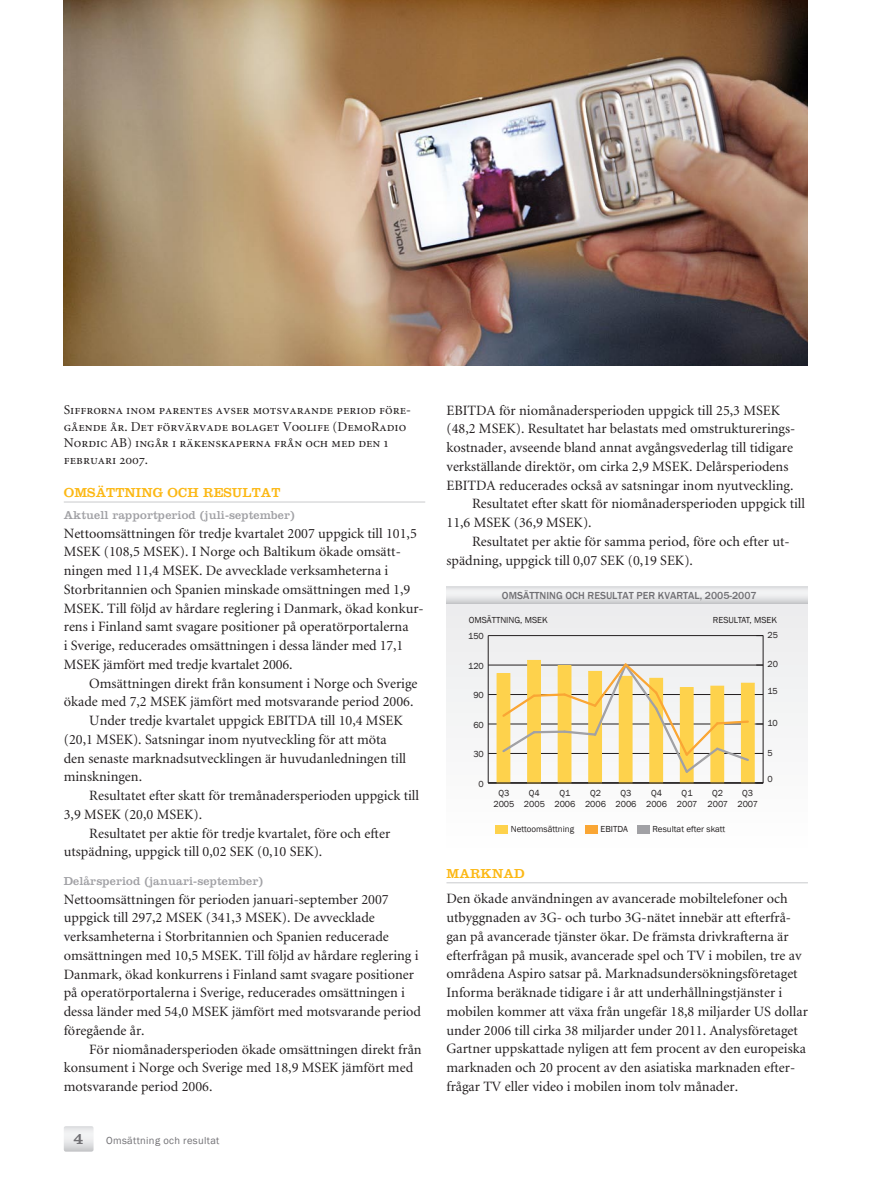
<style>
.page{position:relative;width:893px;height:1178px;background:#fff}
.page>*{position:absolute;margin:0;border:0;box-sizing:border-box;transform-origin:0 0}
.t1{font:14.25px/18.8px "Minion";color:#231f20}
.t2{font:13.5px/16.5px "Minion Regular SC";color:#231f20}
.t3{font:13.5px "Clarendon";letter-spacing:.01em;color:#fcb814}
.t4{font:12px "Clarendon";letter-spacing:.01em;color:#a1a1a5}
.t5{font:500 10.5px "Franklin Gothic";color:#717074}
.t6{font:10.5px "Franklin Gothic";letter-spacing:.03em;color:#717074}
.t7{font:9px/10.8px "Franklin Gothic";color:#231f20;text-align:center}
</style>
<div class="page">
<svg style="left:64px;top:1126px;width:30px;height:25px"></svg>
<hr style="left:64px;top:502px;width:361px;height:1px;background:#c9cacc">
<div style="left:446px;top:604px;width:362px;height:249px;background:#f7f6f7"></div>
<hr style="left:488px;top:635px;width:1px;height:148px;background:#231f20">
<hr style="left:488px;top:753px;width:275px;height:1px;background:#231f20">
<hr style="left:488px;top:724px;width:275px;height:1px;background:#231f20">
<hr style="left:488px;top:694px;width:275px;height:1px;background:#231f20">
<hr style="left:488px;top:665px;width:275px;height:1px;background:#231f20">
<hr style="left:488px;top:635px;width:275px;height:1px;background:#231f20">
<div style="left:497px;top:673px;width:13px;height:110px;background:#fed24c"></div>
<div style="left:528px;top:660px;width:12px;height:123px;background:#fed24c"></div>
<div style="left:527px;top:660px;width:14px;height:123px;border:1px solid #fed24c"></div>
<div style="left:558px;top:666px;width:13px;height:117px;background:#fed24c"></div>
<div style="left:558px;top:665px;width:13px;height:118px;border:1px solid #fed24c"></div>
<div style="left:589px;top:671px;width:12px;height:112px;background:#fed24c"></div>
<div style="left:588px;top:671px;width:14px;height:112px;border:1px solid #fed24c"></div>
<div style="left:619px;top:676px;width:13px;height:107px;background:#fed24c"></div>
<div style="left:619px;top:676px;width:13px;height:107px;border:1px solid #fed24c"></div>
<div style="left:650px;top:678px;width:13px;height:105px;background:#fed24c"></div>
<div style="left:650px;top:678px;width:13px;height:105px;border:1px solid #fed24c"></div>
<div style="left:680px;top:687px;width:13px;height:96px;background:#fed24c"></div>
<div style="left:680px;top:687px;width:13px;height:96px;border:1px solid #fed24c"></div>
<div style="left:711px;top:686px;width:13px;height:97px;background:#fed24c"></div>
<div style="left:711px;top:686px;width:13px;height:97px;border:1px solid #fed24c"></div>
<div style="left:741px;top:683px;width:13px;height:100px;background:#fed24c"></div>
<div style="left:741px;top:683px;width:13px;height:100px;border:1px solid #fed24c"></div>
<hr style="left:488px;top:783px;width:275px;height:1px;background:#231f20">
<hr style="left:763px;top:635px;width:1px;height:148px;background:#231f20">
<svg style="left:500px;top:661px;width:263px;height:114px"></svg>
<div style="left:495px;top:825px;width:13px;height:8px;background:#fed24c"></div>
<div style="left:585px;top:825px;width:13px;height:8px;background:#faa634"></div>
<div style="left:637px;top:825px;width:13px;height:8px;background:#a1a1a5"></div>
<svg style="left:446px;top:587px;width:362px;height:17px"></svg>
<hr style="left:446px;top:882px;width:362px;height:1px;background:#c9cacc">
<img style="left:64px;top:0;width:744px;height:366px">
<p class="t2" style="left:64px;top:402px;width:349px">Siffrorna inom parentes avser motsvarande period före&shy;gående år. Det förvärvade bolaget Voolife (DemoRadio Nordic AB) ingår i räkenskaperna från och med den 1 februari 2007.</p>
<p class="t3" style="left:64px;top:485px;width:12px">OMS</p>
<p class="t3" style="left:96px;top:485px;width:118px">ÄTTNING OCH RESULTAT</p>
<p class="t4" style="left:64px;top:508px;width:233px">Aktuell rapportperiod (juli-september)</p>
<p class="t1" style="left:64px;top:524px;width:361px">Nettoomsättningen för tredje kvartalet 2007 uppgick till 101,5<br>MSEK (108,5 MSEK). I Norge och Baltikum ökade omsätt&shy;ningen med 11,4 MSEK. De avvecklade verksamheterna i Storbritannien och Spanien minskade omsättningen med 1,9<br>MSEK. Till följd av hårdare reglering i Danmark, ökad konkur&shy;rens i Finland samt svagare positioner på operatörportalerna<br>i Sverige, reducerades omsättningen i dessa länder med 17,1<br>MSEK jämfört med tredje kvartalet 2006.</p>
<p class="t1" style="left:89px;top:674px;width:330px">Omsättningen direkt från konsument i Norge och Sverige</p>
<p class="t1" style="left:64px;top:693px;width:351px">ökade med 7,2 MSEK jämfört med motsvarande period 2006.</p>
<p class="t1" style="left:89px;top:712px;width:315px">Under tredje kvartalet uppgick EBITDA till 10,4 MSEK</p>
<p class="t1" style="left:64px;top:730px;width:324px">(20,1 MSEK). Satsningar inom nyutveckling för att möta</p>
<p class="t1" style="left:64px;top:749px;width:344px">den senaste marknadsutvecklingen är huvudanledningen till</p>
<p class="t1" style="left:64px;top:768px;width:80px">minskningen.</p>
<p class="t1" style="left:89px;top:787px;width:331px">Resultatet efter skatt för tremånadersperioden uppgick till</p>
<p class="t1" style="left:64px;top:805px;width:140px">3,9 MSEK (20,0 MSEK).</p>
<p class="t1" style="left:89px;top:824px;width:302px">Resultatet per aktie för tredje kvartalet, före och efter</p>
<p class="t1" style="left:64px;top:843px;width:260px">utspädning, uppgick till 0,02 SEK (0,10 SEK).</p>
<p class="t4" style="left:64px;top:874px;width:201px">Delårsperiod (januari-september)</p>
<p class="t1" style="left:64px;top:890px;width:359px">Nettoomsättningen för perioden januari-september 2007 uppgick till 297,2 MSEK (341,3 MSEK). De avvecklade verksamheterna i Storbritannien och Spanien reducerade omsättningen med 10,5 MSEK. Till följd av hårdare reglering i Danmark, ökad konkurrens i Finland samt svagare positioner på operatörportalerna i Sverige, reducerades omsättningen i dessa länder med 54,0 MSEK jämfört med motsvarande period föregående år.</p>
<p class="t1" style="left:64px;top:1040px;width:359px;text-indent:26px">För niomånadersperioden ökade omsättningen direkt från konsument i Norge och Sverige med 18,9 MSEK jämfört med motsvarande period 2006.</p>
<p class="t6" style="left:106px;top:1134px;width:115px">Omsättning och resultat</p>
<p class="t1" style="left:446px;top:401px;width:335px">EBITDA för niomånadersperioden uppgick till 25,3 MSEK</p>
<p class="t1" style="left:446px;top:420px;width:350px">(48,2 MSEK). Resultatet har belastats med omstrukturerings-</p>
<p class="t1" style="left:446px;top:439px;width:348px">kostnader, avseende bland annat avgångsvederlag till tidigare</p>
<p class="t1" style="left:446px;top:458px;width:343px">verkställande direktör, om cirka 2,9 MSEK. Delårsperiodens</p>
<p class="t1" style="left:446px;top:476px;width:349px">EBITDA reducerades också av satsningar inom nyutveckling.</p>
<p class="t1" style="left:472px;top:495px;width:335px">Resultatet efter skatt för niomånadersperioden uppgick till</p>
<p class="t1" style="left:446px;top:514px;width:147px">11,6 MSEK (36,9 MSEK).</p>
<p class="t1" style="left:472px;top:533px;width:319px">Resultatet per aktie för samma period, före och efter ut-</p>
<p class="t1" style="left:446px;top:551px;width:248px">spädning, uppgick till 0,07 SEK (0,19 SEK).</p>
<p class="t5" style="left:502px;top:589px;width:256px">OMSÄTTNING OCH RESULTAT PER KVARTAL, 2005-2007</p>
<p class="t7" style="left:469px;top:615px;width:81px">OMSÄTTNING, MSEK</p>
<p class="t7" style="left:713px;top:615px;width:66px">RESULTAT, MSEK</p>
<p class="t7" style="left:468px;top:631px;width:17px">150</p>
<p class="t7" style="left:767px;top:629px;width:12px">25</p>
<p class="t7" style="left:468px;top:660px;width:17px">120</p>
<p class="t7" style="left:767px;top:659px;width:12px">20</p>
<p class="t7" style="left:473px;top:690px;width:12px">90</p>
<p class="t7" style="left:767px;top:686px;width:12px">15</p>
<p class="t7" style="left:473px;top:719px;width:12px">60</p>
<p class="t7" style="left:767px;top:718px;width:12px">10</p>
<p class="t7" style="left:473px;top:749px;width:12px">30</p>
<p class="t7" style="left:767px;top:747px;width:7px">5</p>
<p class="t7" style="left:479px;top:778px;width:7px">0</p>
<p class="t7" style="left:767px;top:774px;width:7px">0</p>
<p class="t7" style="left:493px;top:788px;width:23px">Q3<br>2005</p>
<p class="t7" style="left:524px;top:788px;width:23px">Q4<br>2005</p>
<p class="t7" style="left:554px;top:788px;width:23px">Q1<br>2006</p>
<p class="t7" style="left:511px;top:824px;width:65px">Nettoomsättning</p>
<p class="t7" style="left:600px;top:824px;width:29px">EBITDA</p>
<p class="t7" style="left:653px;top:824px;width:74px">Resultat efter skatt</p>
<p class="t7" style="left:585px;top:788px;width:23px">Q2<br>2006</p>
<p class="t7" style="left:615px;top:788px;width:23px">Q3<br>2006</p>
<p class="t7" style="left:646px;top:788px;width:23px">Q4<br>2006</p>
<p class="t7" style="left:677px;top:788px;width:22px">Q1<br>2007</p>
<p class="t7" style="left:707px;top:788px;width:22px">Q2<br>2007</p>
<p class="t7" style="left:737px;top:788px;width:22px">Q3<br>2007</p>
<p class="t3" style="left:446px;top:866px;width:13px">MAR</p>
<p class="t3" style="left:481px;top:866px;width:45px">KNAD</p>
<p class="t1" style="left:446px;top:890px;width:363px">Den ökade användningen av avancerade mobiltelefoner och utbyggnaden av 3G- och turbo 3G-nätet innebär att efterfrå&shy;gan på avancerade tjänster ökar. De främsta drivkrafterna är efterfrågan på musik, avancerade spel och TV i mobilen, tre av områdena Aspiro satsar på. Marknadsundersökningsföretaget Informa beräknade tidigare i år att underhållningstjänster i mobilen kommer att växa från ungefär 18,8 miljarder US dollar under 2006 till cirka 38 miljarder under 2011. Analysföretaget Gartner uppskattade nyligen att fem procent av den europeiska marknaden och 20 procent av den asiatiska marknaden efter&shy;frågar TV eller video i mobilen inom tolv månader.</p>
</div>
